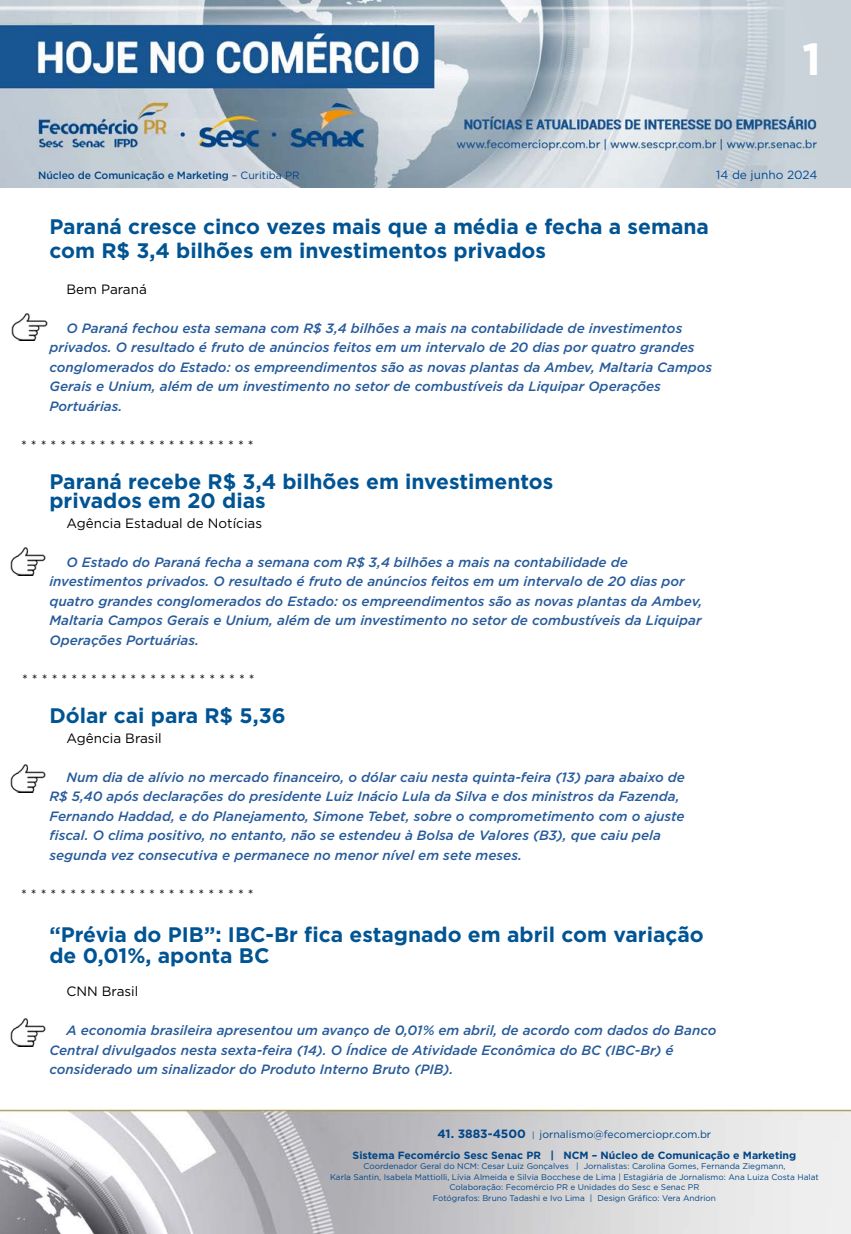
<style>
.page{position:relative;width:851px;height:1234px;background:#fff}
.page>*{position:absolute;margin:0;border:0;box-sizing:border-box;transform-origin:0 0}
.t1{font:700 45px "Gotham";color:#fff}
.t2{font:700 21px/24px "Gotham";color:#005493}
.t3{font:italic 500 13.5px/19.5px "Gotham";color:#275b9b}
.t4{font:13.5px "Gotham";color:#000}
.t5{font:11.85px "Gotham";color:#004a93}
.t6{font:700 10.5px/21px "Gotham";color:#004587;text-align:center}
.t7{font:500 10.5px "Gotham";letter-spacing:-.01em;color:#004587}
.t8{font:8.25px/10.5px "Gotham";color:#004587;text-align:center}
.s1{font-weight:400}
.s2{font-size:12px}
.s3{font-weight:400;font-size:8.25px}
</style>
<div class="page">
<img style="left:0;top:0;width:850px;height:188px">
<img style="left:0;top:1109px;width:850px;height:124px">
<img style="left:11px;top:547px;width:35px;height:28px">
<img style="left:12px;top:313px;width:35px;height:28px">
<img style="left:11px;top:764px;width:35px;height:27px">
<img style="left:11px;top:1018px;width:35px;height:27px">
<p class="t7" style="left:38px;top:168px;width:263px">Núcleo de Comunicação e Marketing <span class="s1">– Curitiba PR</span></p>
<h1 class="t1" style="left:802px;top:29px;width:20px">1</h1>
<p class="t5" style="left:716px;top:167px;width:103px">14 de junho 2024</p>
<h2 class="t2" style="left:49px;top:214px;width:661px">Paraná cresce cinco vezes mais que a média e fecha a semana com R$ 3,4 bilhões em investimentos privados</h2>
<p class="t4" style="left:66px;top:280px;width:82px">Bem Paraná</p>
<p class="t3" style="left:49px;top:318px;width:664px;text-indent:17px">O Paraná fechou esta semana com R$ 3,4 bilhões a mais na contabilidade de investimentos privados. O resultado é fruto de anúncios feitos em um intervalo de 20 dias por quatro grandes conglomerados do Estado: os empreendimentos são as novas plantas da Ambev, Maltaria Campos Gerais e Unium, além de um investimento no setor de combustíveis da Liquipar Operações Portuárias.</p>
<p class="t4" style="left:21px;top:436px;width:234px">* * * * * * * * * * * * * * * * * * * * * * * *</p>
<h2 class="t2" style="left:49px;top:471px;width:505px;line-height:19.5px">Paraná recebe R$ 3,4 bilhões em investimentos privados em 20 dias</h2>
<p class="t4" style="left:66px;top:514px;width:197px">Agência Estadual de Notícias</p>
<p class="t3" style="left:49px;top:552px;width:654px;text-indent:17px">O Estado do Paraná fecha a semana com R$ 3,4 bilhões a mais na contabilidade de investimentos privados. O resultado é fruto de anúncios feitos em um intervalo de 20 dias por quatro grandes conglomerados do Estado: os empreendimentos são as novas plantas da Ambev, Maltaria Campos Gerais e Unium, além de um investimento no setor de combustíveis da Liquipar Operações Portuárias.</p>
<p class="t4" style="left:22px;top:670px;width:234px">* * * * * * * * * * * * * * * * * * * * * * * *</p>
<h2 class="t2" style="left:49px;top:703px;width:238px">Dólar cai para R$ 5,36</h2>
<p class="t4" style="left:66px;top:729px;width:97px">Agência Brasil</p>
<p class="t3" style="left:49px;top:766px;width:637px;text-indent:17px">Num dia de alívio no mercado financeiro, o dólar caiu nesta quinta-feira (13) para abaixo de R$ 5,40 após declarações do presidente Luiz Inácio Lula da Silva e dos ministros da Fazenda, Fernando Haddad, e do Planejamento, Simone Tebet, sobre o comprometimento com o ajuste fiscal. O clima positivo, no entanto, não se estendeu à Bolsa de Valores (B3), que caiu pela segunda vez consecutiva e permanece no menor nível em sete meses.</p>
<p class="t4" style="left:21px;top:885px;width:234px">* * * * * * * * * * * * * * * * * * * * * * * *</p>
<h2 class="t2" style="left:49px;top:923px;width:656px;line-height:21px">“Prévia do PIB”: IBC-Br fica estagnado em abril com variação de 0,01%, aponta BC</h2>
<p class="t4" style="left:66px;top:982px;width:73px">CNN Brasil</p>
<p class="t3" style="left:49px;top:1020px;width:668px;text-indent:17px">A economia brasileira apresentou um avanço de 0,01% em abril, de acordo com dados do Banco<br>Central divulgados nesta sexta-feira (14). O Índice de Atividade Econômica do BC (IBC-Br) é considerado um sinalizador do Produto Interno Bruto (PIB).</p>
<p class="t6" style="left:352px;top:1122px;width:445px"><span class="s2">41. 3883-4500</span> <span class="s3">|</span> <span class="s1">jornalismo@fecomerciopr.com.br<br></span>Sistema Fecomércio Sesc Senac PR | NCM – Núcleo de Comunicação e Marketing</p>
<p class="t8" style="left:330px;top:1160px;width:490px">Coordenador Geral do NCM: Cesar Luiz Gonçalves | Jornalistas: Carolina Gomes, Fernanda Ziegmann,<br>Karla Santin, Isabela Mattiolli, Lívia Almeida e Silvia Bocchese de Lima | Estagiária de Jornalismo: Ana Luiza Costa Halat Colaboração: Fecomércio PR e Unidades do Sesc e Senac PR<br>Fotógrafos: Bruno Tadashi e Ivo Lima | Design Gráfico: Vera Andrion</p>
</div>
